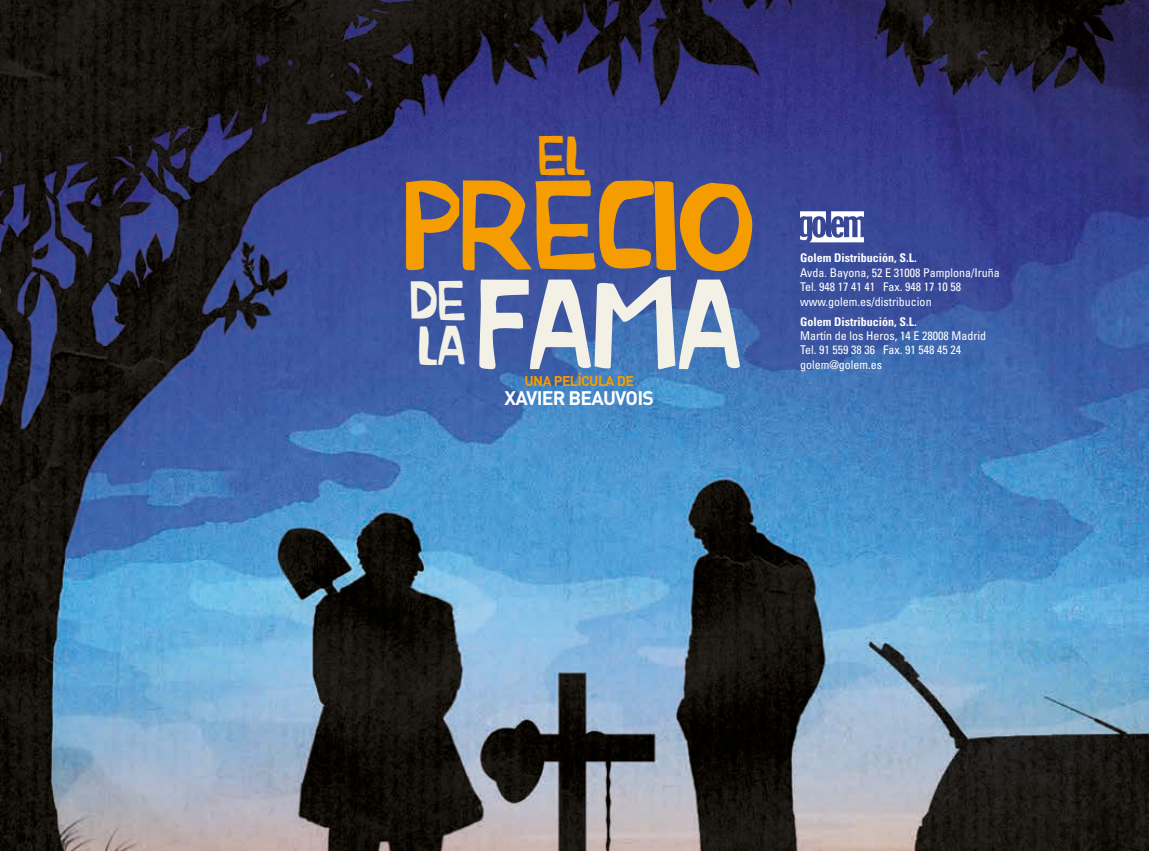
<style>
.page{position:relative;width:1149px;height:851px;background:#fff}
.page>*{position:absolute;margin:0;border:0;box-sizing:border-box;transform-origin:0 0}
.t1{font:99px "This Little Piggy";color:#f59d00}
.t2{font:99px "This Little Piggy";color:#f3f0e6}
.t3{font:43.2px/45px "This Little Piggy";color:#f3f0e6}
.t4{font:43.2px "This Little Piggy";color:#f59d00}
.t5{font:700 19.35px "DIN";letter-spacing:-.04em;color:#fff}
.t6{font:700 13.95px "DIN";letter-spacing:-.04em;color:#f59d00}
.t7{font:condensed 12px/14.4px "Univers";color:#fff}
.t8{font:700 condensed 12px "Univers";color:#fff}
</style>
<div class="page">
<img style="left:0;top:0;width:1148px;height:850px">
<svg style="left:799px;top:211px;width:64px;height:31px"></svg>
<h2 class="t4" style="left:538px;top:122px;width:49px">EL</h2>
<h1 class="t1" style="left:404px;top:149px;width:351px">PRECIO</h1>
<h1 class="t2" style="left:477px;top:248px;width:266px">FAMA</h1>
<h2 class="t3" style="left:410px;top:281px;width:57px">DE<br>LA</h2>
<p class="t6" style="left:524px;top:372px;width:111px">UNA PELÍCULA DE</p>
<h3 class="t5" style="left:504px;top:385px;width:151px">XAVIER BEAUVOIS</h3>
<p class="t8" style="left:799px;top:250px;width:118px">Golem Distribución, S.L.</p>
<p class="t7" style="left:799px;top:265px;width:201px">Avda. Bayona, 52 E 31008 Pamplona/Iruña<br>Tel. 948 17 41 41 Fax. 948 17 10 58 www.golem.es/distribucion</p>
<p class="t8" style="left:799px;top:314px;width:118px">Golem Distribución, S.L.</p>
<p class="t7" style="left:799px;top:328px;width:187px">Martín de los Heros, 14 E 28008 Madrid<br>Tel. 91 559 38 36 Fax. 91 548 45 24 golem@golem.es</p>
</div>
